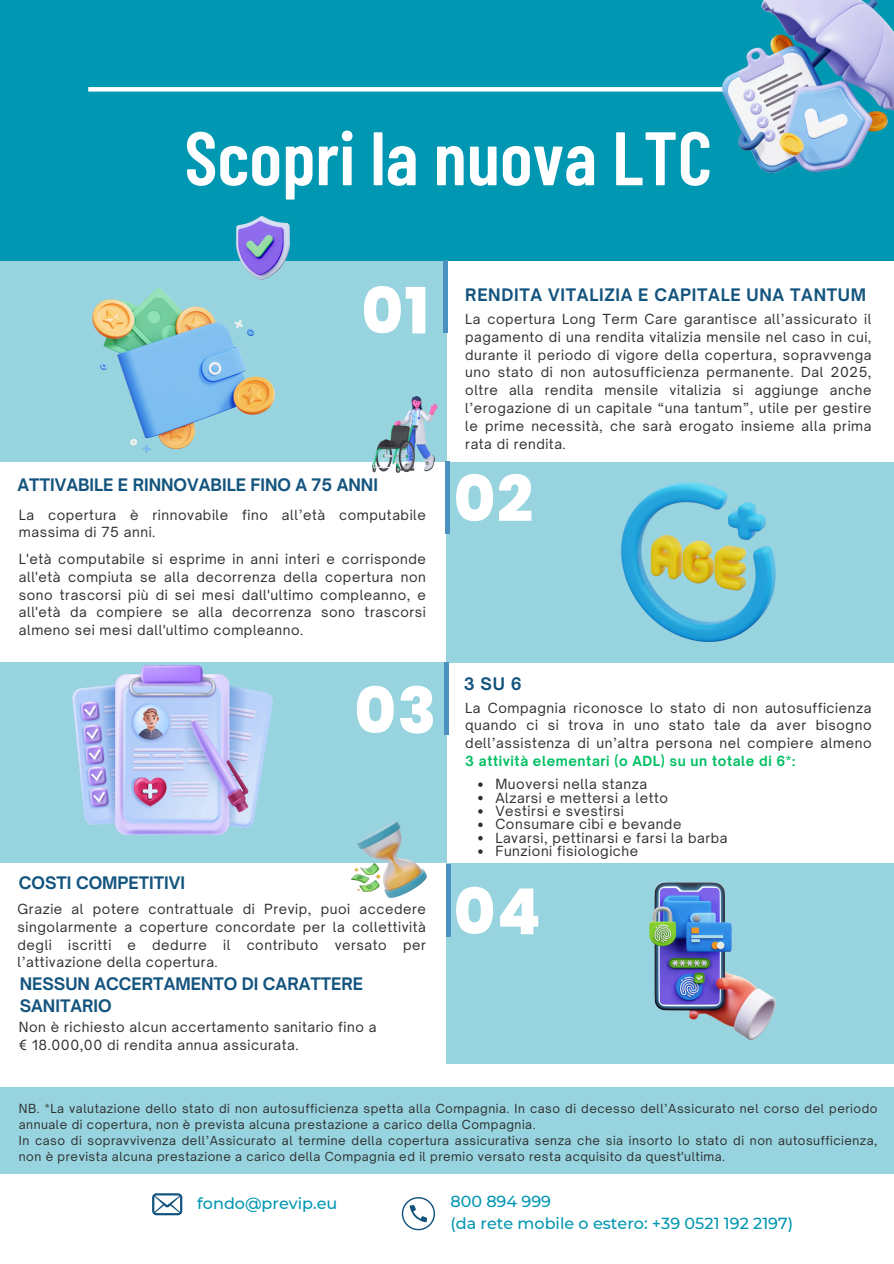
<style>
.page{position:relative;width:894px;height:1264px;background:#fff}
.page>*{position:absolute;margin:0;border:0;box-sizing:border-box;transform-origin:0 0}
.t1{font:600 75.6px "Barlow Condensed";color:#fff}
.t2{font:800 63.6px "Poppins";letter-spacing:.02em;color:#fff}
.t3{font:700 16.5px/22.6px "Open Sauce One";color:#13547e}
.t4{font:700 16.5px "Open Sauce One";letter-spacing:.04em;color:#13547e}
.t5{font:500 16.05px/21.6px "Montserrat";color:#0097b2}
.t6{font:13.35px/17.9px "Open Sauce One";letter-spacing:.04em;color:#303030;text-align:justify}
.t7{font:12px/16px "Open Sauce One";letter-spacing:.04em;color:#303030}
.s1{font-weight:700;color:#00bf63}
</style>
<div class="page">
<div style="left:0;top:261px;width:446px;height:201px;background:#97d4df"></div>
<div style="left:446px;top:462px;width:447px;height:200px;background:#97d4df"></div>
<div style="left:0;top:662px;width:446px;height:201px;background:#97d4df"></div>
<div style="left:446px;top:863px;width:447px;height:201px;background:#97d4df"></div>
<div style="left:0;top:0;width:893px;height:260px;background:#0097b2"></div>
<div style="left:443px;top:260px;width:5px;height:73px;background:#4b91bf"></div>
<hr style="left:445px;top:462px;width:4px;height:72px;background:#4b91bf">
<div style="left:444px;top:662px;width:5px;height:73px;background:#4b91bf"></div>
<div style="left:445px;top:864px;width:5px;height:72px;background:#4b91bf"></div>
<div style="left:88px;top:87px;width:718px;height:5px;background:#fff"></div>
<img style="left:722px;top:0;width:171px;height:173px">
<img style="left:72px;top:665px;width:200px;height:169px">
<img style="left:92px;top:287px;width:183px;height:166px">
<img style="left:621px;top:482px;width:154px;height:159px">
<img style="left:237px;top:217px;width:53px;height:63px">
<img style="left:372px;top:396px;width:65px;height:77px">
<img style="left:358px;top:821px;width:68px;height:76px">
<img style="left:351px;top:863px;width:29px;height:28px">
<img style="left:649px;top:882px;width:126px;height:157px">
<svg style="left:478px;top:782px;width:4px;height:5px"></svg>
<svg style="left:478px;top:795px;width:4px;height:5px"></svg>
<svg style="left:478px;top:809px;width:4px;height:4px"></svg>
<svg style="left:478px;top:822px;width:4px;height:5px"></svg>
<svg style="left:478px;top:836px;width:4px;height:4px"></svg>
<svg style="left:478px;top:849px;width:4px;height:4px"></svg>
<div style="left:0;top:1087px;width:893px;height:87px;background:#97d4df"></div>
<svg style="left:152px;top:1193px;width:30px;height:22px"></svg>
<svg style="left:401px;top:1197px;width:34px;height:33px"></svg>
<p class="t1" style="left:184px;top:110px;width:529px">Scopri la nuova LTC</p>
<p class="t2" style="left:361px;top:267px;width:69px">01</p>
<p class="t3" style="left:18px;top:473px;width:362px">ATTIVABILE E RINNOVABILE FINO A 75 ANNI</p>
<p class="t6" style="left:19px;top:505px;width:408px">La copertura è rinnovabile fino all’età computabile massima di 75 anni.</p>
<p class="t6" style="left:19px;top:550px;width:408px">L'età computabile si esprime in anni interi e corrisponde all'età compiuta se alla decorrenza della copertura non sono trascorsi più di sei mesi dall'ultimo compleanno, e all'età da compiere se alla decorrenza sono trascorsi almeno sei mesi dall'ultimo compleanno.</p>
<p class="t3" style="left:19px;top:871px;width:168px">COSTI COMPETITIVI</p>
<p class="t2" style="left:354px;top:666px;width:83px">03</p>
<p class="t6" style="left:18px;top:899px;width:410px">Grazie al potere contrattuale di Previp, puoi accedere singolarmente a coperture concordate per la collettività degli iscritti e dedurre il contributo versato per l’attivazione della copertura.</p>
<p class="t3" style="left:20px;top:972px;width:345px">NESSUN ACCERTAMENTO DI CARATTERE<br>SANITARIO</p>
<p class="t6" style="left:19px;top:1018px;width:359px">Non è richiesto alcun accertamento sanitario fino a € 18.000,00 di rendita annua assicurata.</p>
<p class="t4" style="left:465px;top:284px;width:402px">RENDITA VITALIZIA E CAPITALE UNA TANTUM</p>
<h1 class="t6" style="left:465px;top:310px;width:407px">La copertura Long Term Care garantisce all’assicurato il pagamento di una rendita vitalizia mensile nel caso in cui, durante il periodo di vigore della copertura, sopravvenga uno stato di non autosufficienza permanente. Dal 2025, oltre alla rendita mensile vitalizia si aggiunge anche l’erogazione di un capitale “una tantum”, utile per gestire le prime necessità, che sarà erogato insieme alla prima rata di rendita.</h1>
<p class="t2" style="left:453px;top:454px;width:81px">02</p>
<h4 class="t3" style="left:463px;top:672px;width:59px">3SU6</h4>
<h2 class="t6" style="left:465px;top:698px;width:407px">La Compagnia riconosce lo stato di non autosufficienza quando ci si trova in uno stato tale da aver bisogno dell’assistenza di un’altra persona nel compiere almeno <span class="s1">3 attività elementari (o ADL) su un totale di 6*:</span></h2>
<h2 class="t6" style="left:495px;top:775px;width:153px">Muoversi nella stanza</h2>
<h4 class="t6" style="left:495px;top:788px;width:174px">Alzarsi e mettersi a letto</h4>
<h4 class="t6" style="left:495px;top:801px;width:130px">Vestirsi e svestirsi</h4>
<p class="t6" style="left:495px;top:815px;width:187px">Consumare cibi e bevande</p>
<p class="t6" style="left:495px;top:828px;width:234px">Lavarsi, pettinarsi e farsi la barba</p>
<h2 class="t6" style="left:495px;top:842px;width:144px">Funzioni fisiologiche</h2>
<h4 class="t2" style="left:453px;top:867px;width:89px">04</h4>
<p class="t7" style="left:19px;top:1100px;width:859px">NB. *La valutazione dello stato di non autosufficienza spetta alla Compagnia. In caso di decesso dell’Assicurato nel corso del periodo annuale di copertura, non è prevista alcuna prestazione a carico della Compagnia.</p>
<p class="t7" style="left:19px;top:1132px;width:859px">In caso di sopravvivenza dell’Assicurato al termine della copertura assicurativa senza che sia insorto lo stato di non autosufficienza, non è prevista alcuna prestazione a carico della Compagnia ed il premio versato resta acquisito da quest'ultima.</p>
<p class="t5" style="left:197px;top:1192px;width:142px">fondo@previp.eu</p>
<p class="t5" style="left:450px;top:1190px;width:344px">800 894 999<br>(da rete mobile o estero: +39 0521 192 2197)</p>
</div>
